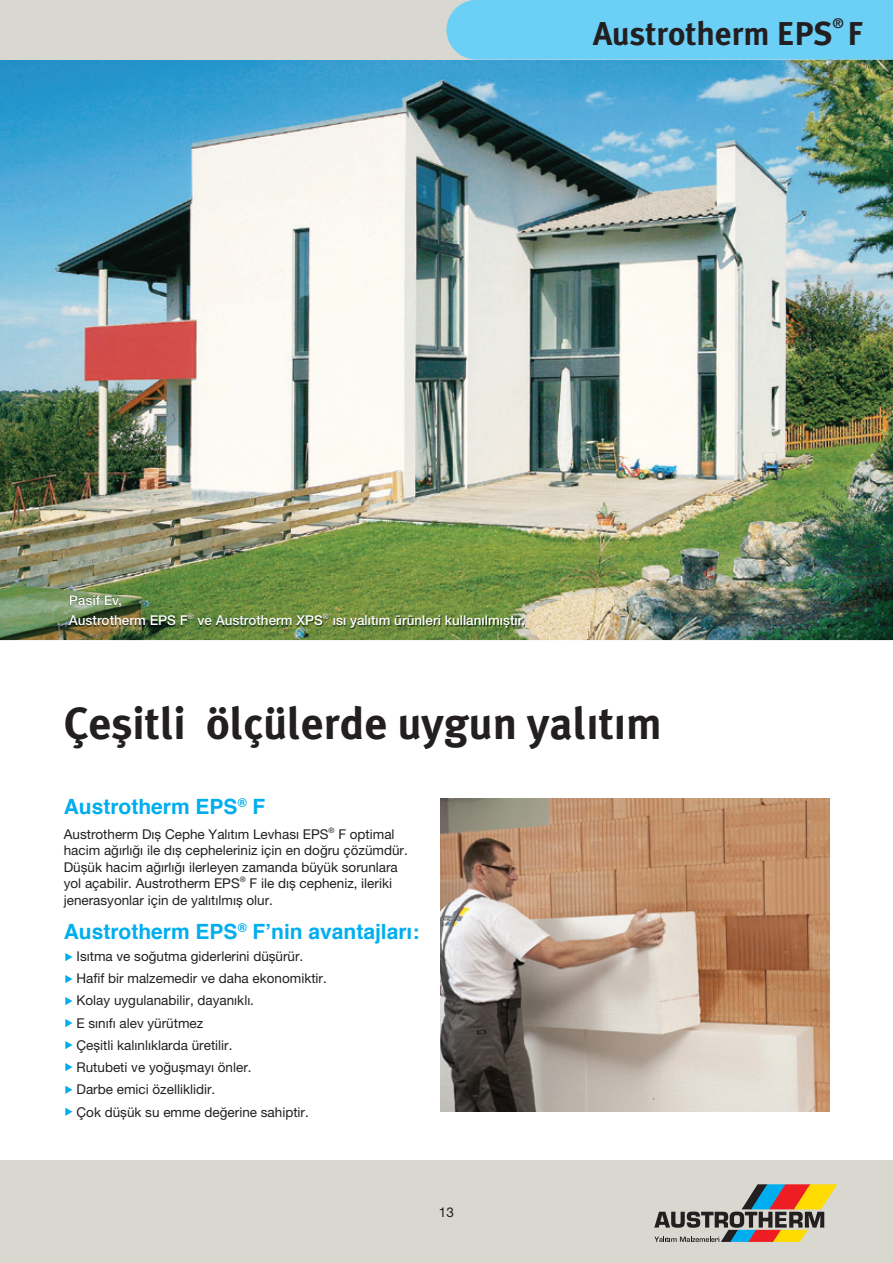
<style>
.page{position:relative;width:893px;height:1263px;background:#fff}
.page>*{position:absolute;margin:0;border:0;box-sizing:border-box;transform-origin:0 0}
.t1{font:45px "Meta Bold Tr";color:#231f20}
.t2{font:33px "Meta Bold Tr";color:#231f20}
.t3{font:700 21px "Helvetica";color:#00aeef}
.t4{font:13.5px/22.2px "Helvetica Neue LT Pro";color:#231f20}
.t5{font:500 13.5px/20.4px "Helvetica Neue LT Pro";color:#fff}
.t6{font:700 13.5px "Helvetica Neue LT Pro";color:#231f20}
</style>
<div class="page">
<img style="left:0;top:60px;width:893px;height:580px">
<svg style="left:65px;top:953px;width:7px;height:8px"></svg>
<svg style="left:65px;top:975px;width:7px;height:8px"></svg>
<svg style="left:65px;top:997px;width:7px;height:8px"></svg>
<svg style="left:65px;top:1019px;width:7px;height:8px"></svg>
<svg style="left:65px;top:1041px;width:7px;height:8px"></svg>
<svg style="left:65px;top:1063px;width:7px;height:8px"></svg>
<svg style="left:65px;top:1086px;width:7px;height:8px"></svg>
<svg style="left:65px;top:1108px;width:7px;height:8px"></svg>
<img style="left:68px;top:595px;width:457px;height:34px">
<div style="left:0;top:1161px;width:893px;height:102px;background:#d8d8d0"></div>
<svg style="left:654px;top:1184px;width:183px;height:58px"></svg>
<div style="left:0;top:0;width:808px;height:60px;background:#d8d8d0"></div>
<img style="left:441px;top:798px;width:388px;height:314px">
<div style="left:481px;top:0;width:412px;height:60px;background:#6bcff6"></div>
<div style="left:446px;top:0;width:60px;height:60px;background:#6bcff6;border-radius:50%"></div>
<p class="t6" style="left:833px;top:15px;width:12px">®</p>
<h2 class="t2" style="left:593px;top:14px;width:272px">Austrotherm EPS F</h2>
<p class="t5" style="left:69px;top:590px;width:458px">Pasif Ev,<br>Austrotherm EPS F<sup>®</sup> ve Austrotherm XPS<sup>®</sup> ısı yalıtım ürünleri kullanılmıștır.</p>
<h1 class="t1" style="left:64px;top:697px;width:600px">Çeşitli ölçülerde uygun yalıtım</h1>
<h3 class="t3" style="left:64px;top:789px;width:203px">Austrotherm EPS<sup>®</sup> F</h3>
<p class="t4" style="left:64px;top:826px;width:346px;line-height:16.5px">Austrotherm Dış Cephe Yalıtım Levhası EPS<sup>®</sup> F optimal hacim ağırlığı ile dış cepheleriniz için en doğru çözümdür.<br>Düşük hacim ağırlığı ilerleyen zamanda büyük sorunlara yol açabilir. Austrotherm EPS<sup>®</sup> F ile dış cepheniz, ileriki jenerasyonlar için de yalıtılmış olur.</p>
<h3 class="t3" style="left:64px;top:914px;width:357px">Austrotherm EPS<sup>®</sup> F’nin avantajları:</h3>
<p class="t4" style="left:77px;top:945px;width:252px">Isıtma ve soğutma giderlerini düşürür.<br>Hafif bir malzemedir ve daha ekonomiktir.<br>Kolay uygulanabilir, dayanıklı.<br>E sınıfı alev yürütmez<br>Çeşitli kalınlıklarda üretilir.<br>Rutubeti ve yoğuşmayı önler.<br>Darbe emici özelliklidir.<br>Çok düşük su emme değerine sahiptir.</p>
<p class="t4" style="left:439px;top:1201px;width:17px">13</p>
</div>
